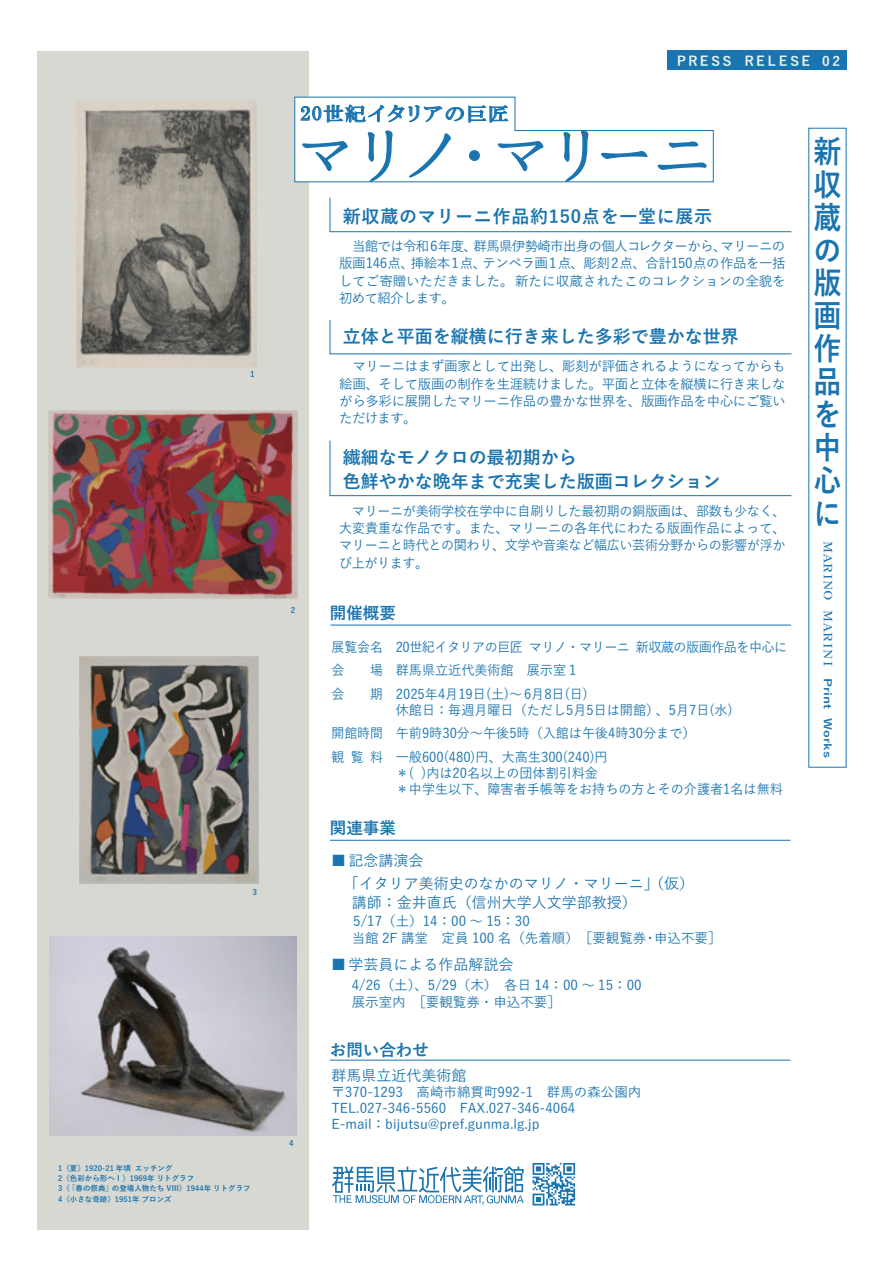
<style>
.page{position:relative;width:893px;height:1263px;background:#fff}
.page>*{position:absolute;margin:0;border:0;box-sizing:border-box;transform-origin:0 0}
.t1{font:66.3px "Sim Sun";color:#1a74af;scale:.96 1}
.t2{font:700 31.05px/65.8px "Yu Gothic";color:#1a74af;scale:.9 1}
.t3{font:18.75px "HGP Mincho B";letter-spacing:.1em;color:#1a74af;scale:1.11 1}
.t4{font:700 18px/24.6px "Yu Gothic";color:#1a74af}
.t5{font:700 18px "Yu Gothic";letter-spacing:.04em;color:#1a74af}
.t6{font:700 16.5px "Yu Gothic";color:#1a74af}
.t7{font:500 15px "Yu Gothic";color:#1a74af}
.t8{font:500 13.5px/17.2px "Yu Gothic";color:#1a74af}
.t9{font:500 13.5px/23.4px "Yu Gothic";letter-spacing:-.04em;color:#1a74af}
.t10{font:500 13.5px/23.4px "Yu Gothic";color:#1a74af;scale:.95 1}
.t11{font:700 13.35px "Yu Gothic";letter-spacing:-.155em;color:#eff6f2}
.t12{font:11.25px "HGP Mincho B";letter-spacing:.01em;color:#1a74af;scale:1.34 1}
.t13{font:700 7.95px "Yu Gothic";color:#1a74af}
.t14{font:700 7.5px/10.2px "Yu Gothic";color:#1a74af}
.s1{font-size:56.1px}
.s2{font-family:"Koz Go Pr 6 N";font-size:45.6px}
.s3{font-size:54.75px}
.s4{font-family:"Yu Gothic";font-weight:700;font-size:10.35px}
</style>
<div class="page">
<svg style="left:332px;top:1166px;width:192px;height:38px"></svg>
<div style="left:38px;top:52px;width:271px;height:1178px;background:#d7d8d1"></div>
<img style="left:76px;top:101px;width:181px;height:266px">
<img style="left:79px;top:656px;width:180px;height:228px">
<img style="left:50px;top:936px;width:246px;height:199px">
<svg style="left:294px;top:96px;width:420px;height:87px"></svg>
<div style="left:667px;top:51px;width:179px;height:19px;background:#1a74af"></div>
<hr style="left:330px;top:625px;width:461px;height:1px;background:#1a74af">
<hr style="left:330px;top:840px;width:460px;height:1px;background:#1a74af">
<img style="left:49px;top:410px;width:248px;height:188px">
<svg style="left:329px;top:197px;width:463px;height:35px"></svg>
<svg style="left:329px;top:440px;width:463px;height:56px"></svg>
<svg style="left:329px;top:319px;width:463px;height:35px"></svg>
<hr style="left:330px;top:1060px;width:460px;height:1px;background:#1a74af">
<svg style="left:533px;top:1163px;width:42px;height:42px"></svg>
<p class="t13" style="left:250px;top:370px;width:6px">1</p>
<p class="t13" style="left:252px;top:887px;width:6px">3</p>
<p class="t14" style="left:58px;top:1163px;width:194px">1《夏》1920-21 年頃 エッチング<br>2《色彩から形へⅠ》1969年 リトグラフ<br>3《「春の祭典」の登場人物たち VIII》1944年 リトグラフ<br>4《小さな奇跡》1951年 ブロンズ</p>
<h3 class="t3" style="left:300px;top:104px;width:189px">20世紀イタリアの巨匠</h3>
<p class="t11" style="left:675px;top:53px;width:166px">ＰＲＥＳＳ　ＲＥＬＥＳＥ　0 2</p>
<h1 class="t1" style="left:293px;top:121px;width:441px"><span class="s1">マ</span>リノ<span class="s2">・</span><span class="s1">マ</span>リ<span class="s3">ー</span>ニ</h1>
<h3 class="t5" style="left:343px;top:206px;width:371px">新収蔵のマリーニ作品約150点を一堂に展示</h3>
<p class="t8" style="left:339px;top:236px;width:448px;text-align:justify">　当館では令和6年度、群馬県伊勢崎市出身の個人コレクターから、マリーニの版画146点、挿絵本1点、テンペラ画1点、彫刻2点、合計150点の作品を一括してご寄贈いただきました。新たに収蔵されたこのコレクションの全貌を初めて紹介します。</p>
<h3 class="t4" style="left:343px;top:325px;width:398px">立体と平面を縦横に行き来した多彩で豊かな世界</h3>
<p class="t8" style="left:339px;top:356px;width:448px;text-align:justify">　マリーニはまず画家として出発し、彫刻が評価されるようになってからも絵画、そして版画の制作を生涯続けました。平面と立体を縦横に行き来しながら多彩に展開したマリーニ作品の豊かな世界を、版画作品を中心にご覧いただけます。</p>
<h3 class="t4" style="left:343px;top:445px;width:380px">繊細なモノクロの最初期から<br>色鮮やかな晩年まで充実した版画コレクション</h3>
<p class="t13" style="left:291px;top:605px;width:6px">2</p>
<p class="t13" style="left:289px;top:1138px;width:6px">4</p>
<p class="t8" style="left:339px;top:500px;width:448px;text-align:justify">　マリーニが美術学校在学中に自刷りした最初期の銅版画は、部数も少なく、大変貴重な作品です。また、マリーニの各年代にわたる版画作品によって、マリーニと時代との関わり、文学や音楽など幅広い芸術分野からの影響が浮かび上がります。</p>
<p class="t6" style="left:330px;top:603px;width:67px">開催概要</p>
<p class="t10" style="left:331px;top:633px;width:56px">展覧会名会</p>
<p class="t9" style="left:396px;top:633px;width:393px">20世紀イタリアの巨匠 マリノ・マリーニ 新収蔵の版画作品を中心に群馬県立近代美術館　展示室１<br>2025年4月19日(土)～6月8日(日)</p>
<p class="t8" style="left:396px;top:696px;width:338px;line-height:23.4px">休館日：毎週月曜日（ただし5月5日は開館）、5月7日(水)午前9時30分～午後5時（入館は午後4時30分まで）<br>一般600(480)円、大高生300(240)円</p>
<p class="t8" style="left:396px;top:763px;width:389px;line-height:16.2px">＊( )内は20名以上の団体割引料金<br>＊中学生以下、障害者手帳等をお持ちの方とその介護者1名は無料</p>
<p class="t10" style="left:370px;top:657px;width:15px">場</p>
<p class="t10" style="left:331px;top:680px;width:15px">会</p>
<p class="t10" style="left:370px;top:680px;width:15px">期</p>
<p class="t10" style="left:331px;top:720px;width:56px">開館時間観覧料</p>
<p class="t6" style="left:330px;top:818px;width:67px">関連事業</p>
<p class="t7" style="left:331px;top:847px;width:94px">■ 記念講演会</p>
<p class="t7" style="left:344px;top:869px;width:352px">「イタリア美術史のなかのマリノ・マリーニ」（仮）</p>
<p class="t7" style="left:352px;top:889px;width:286px">講師：金井直氏（信州大学人文学部教授）</p>
<p class="t8" style="left:353px;top:911px;width:178px">5/17（土）14：00 ～ 15：30</p>
<p class="t8" style="left:352px;top:928px;width:371px">当館 2F 講堂　定員 100 名（先着順）［要観覧券・申込不要］</p>
<p class="t7" style="left:331px;top:951px;width:184px">■ 学芸員による作品解説会</p>
<p class="t8" style="left:352px;top:974px;width:292px">4/26（土）、5/29（木）　各日 14：00 ～ 15：00展示室内［要観覧券・申込不要］</p>
<p class="t6" style="left:330px;top:1041px;width:100px">お問い合わせ</p>
<p class="t7" style="left:331px;top:1061px;width:137px">群馬県立近代美術館</p>
<p class="t8" style="left:331px;top:1082px;width:311px;line-height:16.2px">〒370-1293　高崎市綿貫町992-1　群馬の森公園内<br>TEL.027-346-5560　FAX.027-346-4064<br>E-mail：bijutsu@pref.gunma.lg.jp</p>
<h2 class="t2" style="left:813px;top:119px;width:33px">新</h2>
<h2 class="t2" style="left:813px;top:152px;width:33px">収</h2>
<h2 class="t2" style="left:813px;top:185px;width:33px">蔵</h2>
<h2 class="t2" style="left:813px;top:218px;width:33px">の</h2>
<h2 class="t2" style="left:813px;top:251px;width:33px">版</h2>
<h2 class="t2" style="left:813px;top:284px;width:33px">画</h2>
<h2 class="t2" style="left:813px;top:317px;width:33px">作</h2>
<h2 class="t2" style="left:813px;top:350px;width:33px">品</h2>
<h2 class="t2" style="left:813px;top:382px;width:33px">を心</h2>
<h2 class="t2" style="left:813px;top:415px;width:33px">中に</h2>
<p class="t12" style="left:833px;top:541px;width:163px;rotate:90deg">MARINO　MARINI <span class="s4">Print Works</span></p>
</div>
